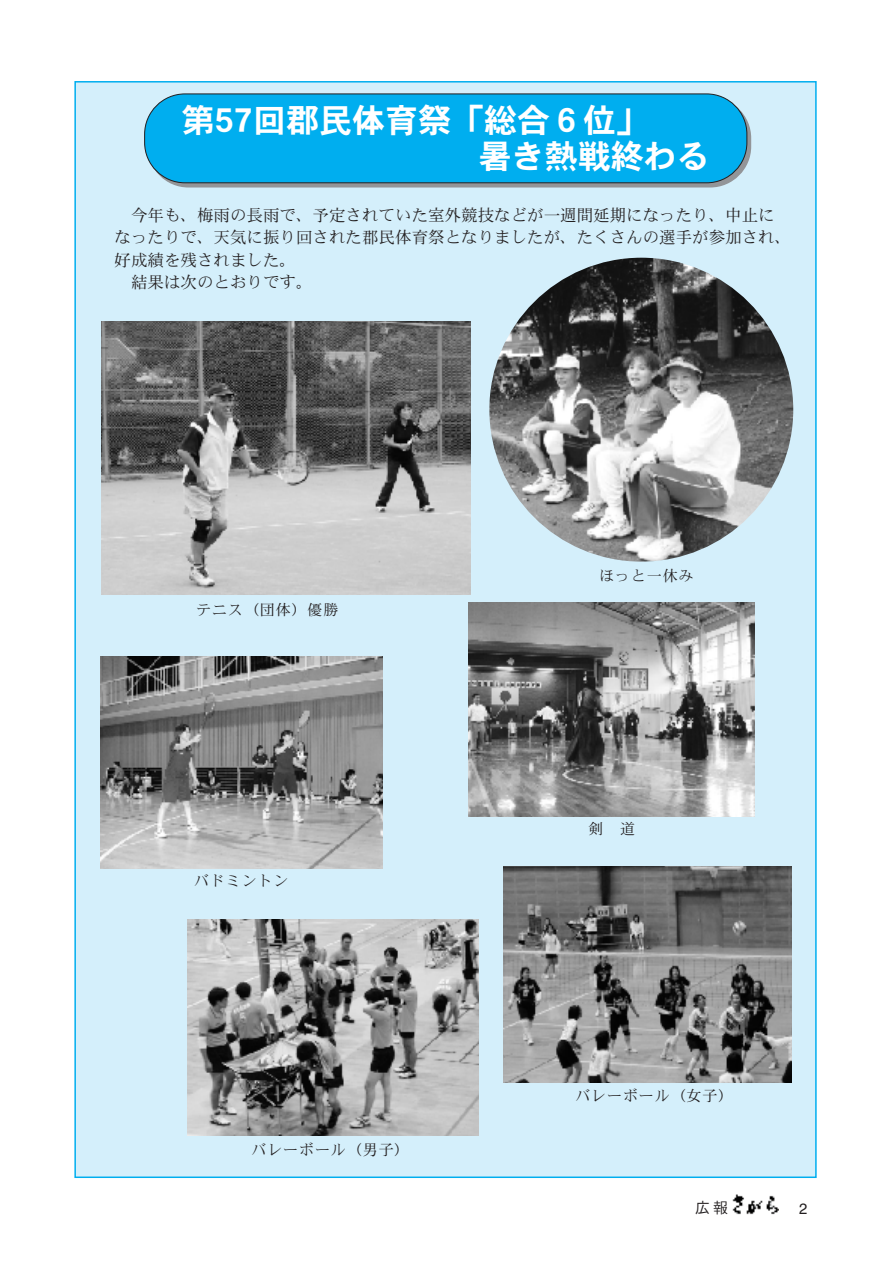
<style>
.page{position:relative;width:893px;height:1263px;background:#fff}
.page>*{position:absolute;margin:0;border:0;box-sizing:border-box;transform-origin:0 0}
.t1{font:33px/35.5px "DFPHS Gothic CID W7";color:#fff}
.t2{font:16.5px "DFPHS Mincho CID W3";color:#231f20}
.t3{font:15px "DFPHS Mincho CID W3";letter-spacing:.06em;color:#231f20}
.t4{font:15px "DFPHS Gothic CID W3";color:#231f20}
.t5{font:15px "Helvetica";color:#231f20}
</style>
<div class="page">
<div style="left:74px;top:81px;width:743px;height:1097px;background:#d4effb;border:2px solid #00aeef"></div>
<img style="left:732px;top:1194px;width:46px;height:21px">
<svg style="left:147px;top:97px;width:604px;height:90px;background:#8a8c8f"></svg>
<div style="left:144px;top:94px;width:603px;height:89px;background:#00aeef;border:1px solid #231f20;border-radius:40px"></div>
<img style="left:489px;top:258px;width:304px;height:304px;border-radius:50%">
<img style="left:102px;top:322px;width:368px;height:273px">
<img style="left:101px;top:656px;width:281px;height:212px">
<img style="left:504px;top:866px;width:287px;height:217px">
<img style="left:188px;top:919px;width:290px;height:217px">
<img style="left:469px;top:603px;width:286px;height:214px">
<h1 class="t1" style="left:479px;top:102px;width:232px;text-indent:-297px">第57回郡民体育祭「総合６位」<br>暑き熱戦終わる</h1>
<p class="t2" style="left:131px;top:206px;width:645px">今年も、梅雨の長雨で、予定されていた室外競技などが一週間延期になったり、中止に</p>
<p class="t2" style="left:115px;top:228px;width:678px">なったりで、天気に振り回された郡民体育祭となりましたが、たくさんの選手が参加され、</p>
<p class="t2" style="left:115px;top:251px;width:183px">好成績を残されました。</p>
<p class="t2" style="left:131px;top:273px;width:183px">結果は次のとおりです。</p>
<p class="t3" style="left:196px;top:602px;width:144px">テニス（団体）優勝</p>
<p class="t3" style="left:194px;top:873px;width:96px">バドミントン</p>
<p class="t3" style="left:251px;top:1141px;width:160px">バレーボール（男子）</p>
<p class="t3" style="left:599px;top:568px;width:96px">ほっと一休み</p>
<p class="t3" style="left:588px;top:820px;width:48px">剣 道</p>
<p class="t3" style="left:575px;top:1087px;width:160px">バレーボール（女子）</p>
<p class="t4" style="left:695px;top:1199px;width:34px">広報</p>
<p class="t5" style="left:799px;top:1200px;width:10px">2</p>
</div>
